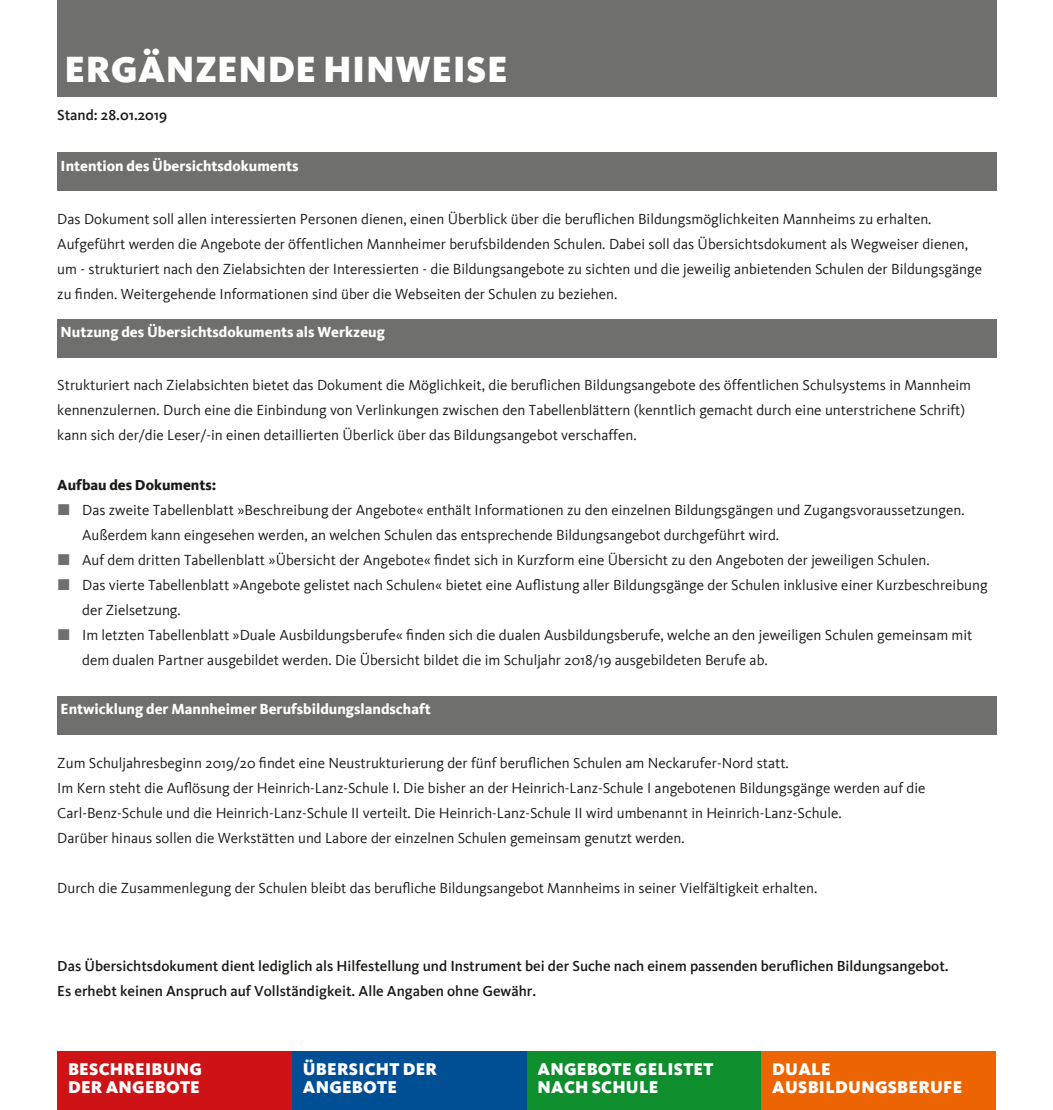
<style>
.page{position:relative;width:1053px;height:1110px;background:#fff}
.page>*{position:absolute;margin:0;border:0;box-sizing:border-box;transform-origin:0 0}
.t1{font:900 37.5px "Kievit";letter-spacing:.015em;color:#fff}
.t2{font:900 17.5px/18.8px "Kievit";letter-spacing:.015em;color:#fff}
.t3{font:15px/25px "Kievit";color:#1a1a18}
.t4{font:500 15px/25px "Kievit";color:#1a1a18}
.t5{font:800 15px "Kievit";color:#fff}
.t6{font:800 15px "Kievit";color:#1a1a18}
</style>
<div class="page">
<div style="left:57px;top:0;width:939px;height:96px;background:#6f6f6e"></div>
<div style="left:57px;top:153px;width:939px;height:38px;background:#6f6f6e"></div>
<div style="left:57px;top:696px;width:939px;height:38px;background:#6f6f6e"></div>
<div style="left:57px;top:319px;width:939px;height:38px;background:#6f6f6e"></div>
<div style="left:57px;top:1050px;width:235px;height:59px;background:#cd1316"></div>
<div style="left:292px;top:1050px;width:234px;height:59px;background:#004f95"></div>
<div style="left:526px;top:1050px;width:235px;height:59px;background:#0f8e2e"></div>
<div style="left:761px;top:1050px;width:235px;height:59px;background:#ec6502"></div>
<h1 class="t1" style="left:64px;top:47px;width:445px">ERGÄNZENDE HINWEISE</h1>
<p class="t4" style="left:57px;top:103px;width:112px">Stand: 28.01.2019</p>
<p class="t5" style="left:61px;top:156px;width:239px">Intention des Übersichtsdokuments</p>
<p class="t3" style="left:57px;top:206px;width:926px">Das Dokument soll allen interessierten Personen dienen, einen Überblick über die beruflichen Bildungsmöglichkeiten Mannheims zu erhalten.<br>Aufgeführt werden die Angebote der öffentlichen Mannheimer berufsbildenden Schulen. Dabei soll das Übersichtsdokument als Wegweiser dienen, um - strukturiert nach den Zielabsichten der Interessierten - die Bildungsangebote zu sichten und die jeweilig anbietenden Schulen der Bildungsgänge zu finden. Weitergehende Informationen sind über die Webseiten der Schulen zu beziehen.</p>
<p class="t5" style="left:61px;top:323px;width:326px">Nutzung des Übersichtsdokuments als Werkzeug</p>
<p class="t3" style="left:57px;top:373px;width:915px">Strukturiert nach Zielabsichten bietet das Dokument die Möglichkeit, die beruflichen Bildungsangebote des öffentlichen Schulsystems in Mannheim kennenzulernen. Durch eine die Einbindung von Verlinkungen zwischen den Tabellenblättern (kenntlich gemacht durch eine unterstrichene Schrift) kann sich der/die Leser/-in einen detaillierten Überlick über das Bildungsangebot verschaffen.</p>
<p class="t6" style="left:57px;top:476px;width:161px">Aufbau des Dokuments:</p>
<p class="t3" style="left:82px;top:498px;width:906px">Das zweite Tabellenblatt »Beschreibung der Angebote« enthält Informationen zu den einzelnen Bildungsgängen und Zugangsvoraussetzungen.<br>Außerdem kann eingesehen werden, an welchen Schulen das entsprechende Bildungsangebot durchgeführt wird.<br>Auf dem dritten Tabellenblatt »Übersicht der Angebote« findet sich in Kurzform eine Übersicht zu den Angeboten der jeweiligen Schulen.<br>Das vierte Tabellenblatt »Angebote gelistet nach Schulen« bietet eine Auflistung aller Bildungsgänge der Schulen inklusive einer Kurzbeschreibung der Zielsetzung.<br>Im letzten Tabellenblatt »Duale Ausbildungsberufe« finden sich die dualen Ausbildungsberufe, welche an den jeweiligen Schulen gemeinsam mit dem dualen Partner ausgebildet werden. Die Übersicht bildet die im Schuljahr 2018/19 ausgebildeten Berufe ab.</p>
<p class="t5" style="left:61px;top:700px;width:371px">Entwicklung der Mannheimer Berufsbildungslandschaft</p>
<p class="t3" style="left:57px;top:750px;width:869px">Zum Schuljahresbeginn 2019/20 findet eine Neustrukturierung der fünf beruflichen Schulen am Neckarufer-Nord statt.<br>Im Kern steht die Auflösung der Heinrich-Lanz-Schule I. Die bisher an der Heinrich-Lanz-Schule I angebotenen Bildungsgänge werden auf die Carl-Benz-Schule und die Heinrich-Lanz-Schule II verteilt. Die Heinrich-Lanz-Schule II wird umbenannt in Heinrich-Lanz-Schule.<br>Darüber hinaus sollen die Werkstätten und Labore der einzelnen Schulen gemeinsam genutzt werden.</p>
<p class="t3" style="left:57px;top:875px;width:761px">Durch die Zusammenlegung der Schulen bleibt das berufliche Bildungsangebot Mannheims in seiner Vielfältigkeit erhalten.</p>
<p class="t4" style="left:57px;top:953px;width:892px">Das Übersichtsdokument dient lediglich als Hilfestellung und Instrument bei der Suche nach einem passenden beruflichen Bildungsangebot.<br>Es erhebt keinen Anspruch auf Vollständigkeit. Alle Angaben ohne Gewähr.</p>
<p class="t2" style="left:68px;top:1058px;width:135px">BESCHREIBUNG<br>DER ANGEBOTE</p>
<p class="t2" style="left:303px;top:1058px;width:136px">ÜBERSICHT DER<br>ANGEBOTE</p>
<p class="t2" style="left:537px;top:1058px;width:177px">ANGEBOTE GELISTET<br>NACH SCHULE</p>
<p class="t2" style="left:772px;top:1058px;width:191px">DUALE<br>AUSBILDUNGSBERUFE</p>
</div>
